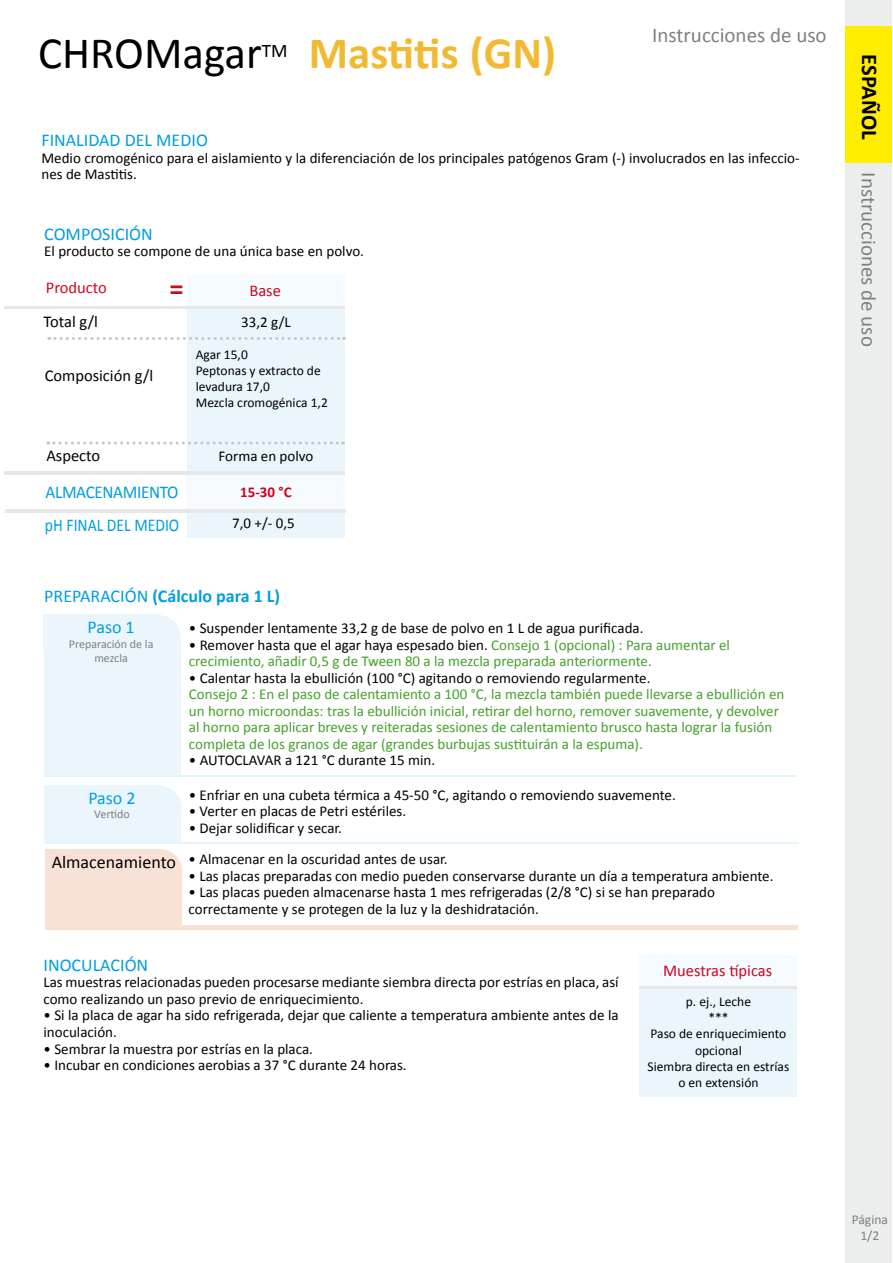
<style>
.page{position:relative;width:893px;height:1263px;background:#fff}
.page>*{position:absolute;margin:0;border:0;box-sizing:border-box;transform-origin:0 0}
.t1{font:700 45px "Calibri";color:#f0bb32}
.t2{font:45px "Calibri";color:#000}
.t3{font:700 28.5px "Calibri";color:#cd071e}
.t4{font:700 22.5px "Calibri";color:#000}
.t5{font:21px "Calibri";color:#7e7f81}
.t6{font:19.2px "Calibri";color:#000}
.t7{font:18px/31.8px "Calibri";color:#009ee0}
.t8{font:18px "Calibri";color:#009ee0;scale:.87 1}
.t9{font:18px "Calibri";letter-spacing:-.02em;color:#009ee0;scale:.95 1}
.t10{font:18px "Calibri";color:#000}
.t11{font:16.5px "Calibri";color:#000}
.t12{font:16.5px "Calibri";color:#cd071e}
.t13{font:15px/16.5px "Calibri";color:#000}
.t14{font:15px/16.5px "Calibri";color:#44a12b}
.t15{font:700 15px "Calibri";color:#cd071e}
.t16{font:13.5px/16.2px "Calibri";color:#000}
.t17{font:13.5px/16.2px "Calibri";color:#7e7f81;text-align:center}
.t18{font:12px/14.4px "Calibri";color:#7e7f81;text-align:center}
.s1{font-weight:700}
.s2{color:#000}
</style>
<div class="page">
<div style="left:43px;top:641px;width:137px;height:135px;background:#ebf6fc"></div>
<div style="left:43px;top:615px;width:117px;height:39px;background:#ebf6fc"></div>
<div style="left:136px;top:615px;width:45px;height:45px;background:#ebf6fc;border-radius:50%"></div>
<div style="left:44px;top:785px;width:117px;height:49px;background:#ebf6fc"></div>
<div style="left:136px;top:786px;width:46px;height:45px;background:#ebf6fc;border-radius:50%"></div>
<div style="left:44px;top:812px;width:137px;height:31px;background:#ebf6fc"></div>
<hr style="left:44px;top:775px;width:752px;height:2px;background:#e4f4fc">
<div style="left:188px;top:476px;width:157px;height:35px;background:#f5fbfe"></div>
<div style="left:187px;top:274px;width:158px;height:34px;background:#f5fbfe"></div>
<div style="left:188px;top:513px;width:157px;height:25px;background:#ebf6fc"></div>
<div style="left:187px;top:310px;width:158px;height:162px;background:#ebf6fc"></div>
<hr style="left:4px;top:306px;width:340px;height:3px;background:#e7e7e8">
<hr style="left:5px;top:509px;width:340px;height:4px;background:#e7e7e8">
<svg style="left:48px;top:441px;width:295px;height:3px"></svg>
<hr style="left:4px;top:472px;width:340px;height:3px;background:#e7e7e8">
<svg style="left:49px;top:337px;width:295px;height:3px"></svg>
<hr style="left:46px;top:842px;width:752px;height:2px;background:#e4f4fc">
<div style="left:45px;top:849px;width:117px;height:49px;background:#f8e1d6"></div>
<div style="left:137px;top:849px;width:45px;height:45px;background:#f8e1d6;border-radius:50%"></div>
<div style="left:45px;top:875px;width:137px;height:52px;background:#f8e1d6"></div>
<hr style="left:45px;top:925px;width:753px;height:4px;background:#f8e1d6">
<div style="left:639px;top:954px;width:158px;height:34px;background:#f5fbfe"></div>
<div style="left:640px;top:989px;width:157px;height:108px;background:#ebf6fc"></div>
<hr style="left:640px;top:986px;width:157px;height:3px;background:#e7e7e8">
<div style="left:845px;top:0;width:47px;height:1263px;background:#eceded"></div>
<div style="left:845px;top:26px;width:47px;height:136px;background:#ffed00"></div>
<h1 class="t2" style="left:38px;top:24px;width:225px">CHROMagar</h1>
<p class="t6" style="left:262px;top:38px;width:27px">TM</p>
<h1 class="t1" style="left:309px;top:24px;width:249px">Mastitis (GN)</h1>
<h3 class="t5" style="left:652px;top:22px;width:176px">Instrucciones de uso</h3>
<p class="t7" style="left:41px;top:125px;width:168px">FINALIDAD DEL MEDIO</p>
<p class="t13" style="left:41px;top:150px;width:760px">Medio cromogénico para el aislamiento y la diferenciación de los principales patógenos Gram (-) involucrados en las infeccio&shy;nes de Mastitis.</p>
<p class="t7" style="left:44px;top:218px;width:110px">COMPOSICIÓN</p>
<p class="t13" style="left:44px;top:243px;width:321px">El producto se compone de una única base en polvo.</p>
<p class="t12" style="left:249px;top:280px;width:33px">Base</p>
<p class="t12" style="left:46px;top:277px;width:63px">Producto</p>
<h2 class="t3" style="left:170px;top:270px;width:16px">=</h2>
<p class="t11" style="left:43px;top:311px;width:56px">Total g/l</p>
<p class="t13" style="left:241px;top:314px;width:51px">33,2 g/L</p>
<p class="t11" style="left:45px;top:365px;width:110px">Composición g/l</p>
<p class="t16" style="left:196px;top:346px;width:134px">Agar 15,0<br>Peptonas y extracto de levadura 17,0<br>Mezcla cromogénica 1,2</p>
<p class="t11" style="left:46px;top:445px;width:55px">Aspecto</p>
<p class="t13" style="left:219px;top:448px;width:96px">Forma en polvo</p>
<p class="t9" style="left:46px;top:480px;width:141px">ALMACENAMIENTO</p>
<p class="t15" style="left:240px;top:482px;width:53px">15-30 °C</p>
<p class="t13" style="left:232px;top:515px;width:64px">7,0 +/- 0,5</p>
<p class="t8" style="left:45px;top:513px;width:156px">pH FINAL DEL MEDIO</p>
<p class="t7" style="left:88px;top:580px;width:194px;text-indent:-43px">PREPARACIÓN <span class="s1">(Cálculo para 1 L)<br></span>Paso 1</p>
<p class="t18" style="left:69px;top:637px;width:86px">Preparación de la mezcla</p>
<p class="t13" style="left:189px;top:620px;width:456px">• Suspender lentamente 33,2 g de base de polvo en 1 L de agua purificada.</p>
<p class="t14" style="left:189px;top:637px;width:543px"><span class="s2">• Remover hasta que el agar haya espesado bien.</span> Consejo 1 (opcional) : Para aumentar el crecimiento, añadir 0,5 g de Tween 80 a la mezcla preparada anteriormente.</p>
<p class="t13" style="left:189px;top:670px;width:463px">• Calentar hasta la ebullición (100 °C) agitando o removiendo regularmente.</p>
<p class="t14" style="left:189px;top:686px;width:597px">Consejo 2 : En el paso de calentamiento a 100 °C, la mezcla también puede llevarse a ebullición en un horno microondas: tras la ebullición inicial, retirar del horno, remover suavemente, y devolver al horno para aplicar breves y reiteradas sesiones de calentamiento brusco hasta lograr la fusión completa de los granos de agar (grandes burbujas sustituirán a la espuma).</p>
<p class="t13" style="left:189px;top:752px;width:248px">• AUTOCLAVAR a 121 °C durante 15 min.</p>
<p class="t13" style="left:189px;top:787px;width:489px">• Enfriar en una cubeta térmica a 45-50 °C, agitando o removiendo suavemente.</p>
<p class="t13" style="left:189px;top:803px;width:219px">• Verter en placas de Petri estériles.</p>
<p class="t13" style="left:189px;top:820px;width:155px">• Dejar solidificar y secar.</p>
<p class="t7" style="left:88px;top:782px;width:49px">Paso 2</p>
<p class="t18" style="left:94px;top:807px;width:37px">Vertido</p>
<p class="t10" style="left:52px;top:851px;width:126px">Almacenamiento</p>
<p class="t13" style="left:189px;top:851px;width:261px">• Almacenar en la oscuridad antes de usar.</p>
<p class="t13" style="left:189px;top:867px;width:586px">• Las placas preparadas con medio pueden conservarse durante un día a temperatura ambiente.</p>
<p class="t13" style="left:189px;top:884px;width:528px">• Las placas pueden almacenarse hasta 1 mes refrigeradas (2/8 °C) si se han preparado correctamente y se protegen de la luz y la deshidratación.</p>
<p class="t7" style="left:43px;top:949px;width:106px">INOCULACIÓN</p>
<p class="t13" style="left:43px;top:974px;width:577px">Las muestras relacionadas pueden procesarse mediante siembra directa por estrías en placa, así como realizando un paso previo de enriquecimiento.</p>
<p class="t13" style="left:43px;top:1007px;width:577px">• Si la placa de agar ha sido refrigerada, dejar que caliente a temperatura ambiente antes de la inoculación.</p>
<p class="t13" style="left:43px;top:1040px;width:271px">• Sembrar la muestra por estrías en la placa.</p>
<p class="t13" style="left:43px;top:1057px;width:365px">• Incubar en condiciones aerobias a 37 °C durante 24 horas.</p>
<p class="t12" style="left:663px;top:960px;width:111px">Muestras típicas</p>
<p class="t16" style="left:648px;top:993px;width:143px;text-align:center">p. ej., Leche<br>***<br>Paso de enriquecimiento opcional<br>Siembra directa en estrías o en extensión</p>
<h3 class="t4" style="left:884px;top:54px;width:87px;rotate:90deg">ESPAÑOL</h3>
<h3 class="t5" style="left:882px;top:172px;width:176px;rotate:90deg">Instrucciones de uso</h3>
<p class="t17" style="left:852px;top:1211px;width:38px">Página<br>1/2</p>
<p class="t17" style="left:860px;top:1228px;width:20px">3 3</p>
</div>
